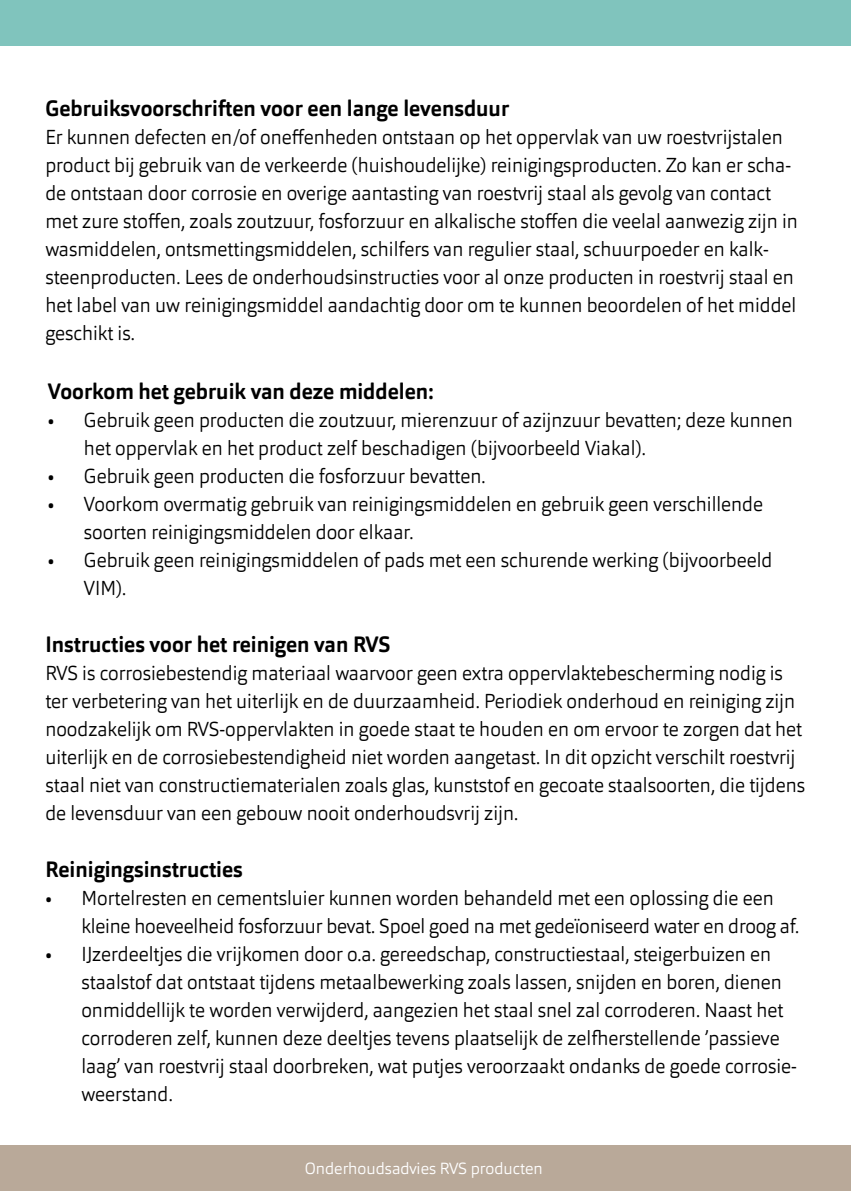
<style>
.page{position:relative;width:851px;height:1191px;background:#fff}
.page>*{position:absolute;margin:0;border:0;box-sizing:border-box;transform-origin:0 0}
.t1{font:700 22px "Orgon";color:#000;scale:.95 1}
.t2{font:300 20px/28px "Orgon";color:#000;scale:.95 1}
.t3{font:300 16px "Orgon";color:#fff}
</style>
<div class="page">
<div style="left:0;top:1145px;width:850px;height:46px;background:#b9a999"></div>
<div style="left:0;top:0;width:850px;height:45px;background:#80c4bd"></div>
<p class="t1" style="left:45px;top:94px;width:489px">Gebruiksvoorschriften voor een lange levensduur</p>
<p class="t2" style="left:45px;top:123px;width:793px">Er kunnen defecten en/of oneffenheden ontstaan op het oppervlak van uw roestvrijstalen product bij gebruik van de verkeerde (huishoudelijke) reinigingsproducten. Zo kan er scha&shy;de ontstaan door corrosie en overige aantasting van roestvrij staal als gevolg van contact met zure stoffen, zoals zoutzuur, fosforzuur en alkalische stoffen die veelal aanwezig zijn in wasmiddelen, ontsmettingsmiddelen, schilfers van regulier staal, schuurpoeder en kalk&shy;steenproducten. Lees de onderhoudsinstructies voor al onze producten in roestvrij staal en het label van uw reinigingsmiddel aandachtig door om te kunnen beoordelen of het middel geschikt is.</p>
<p class="t1" style="left:48px;top:377px;width:407px">Voorkom het gebruik van deze middelen:</p>
<p class="t2" style="left:84px;top:406px;width:747px;text-indent:-36px">• Gebruik geen producten die zoutzuur, mierenzuur of azijnzuur bevatten; deze kunnen het oppervlak en het product zelf beschadigen (bijvoorbeeld Viakal).</p>
<p class="t2" style="left:48px;top:462px;width:462px">• Gebruik geen producten die fosforzuur bevatten.</p>
<p class="t2" style="left:84px;top:490px;width:716px;text-indent:-36px">• Voorkom overmatig gebruik van reinigingsmiddelen en gebruik geen verschillende soorten reinigingsmiddelen door elkaar.</p>
<p class="t2" style="left:84px;top:546px;width:726px;text-indent:-36px">• Gebruik geen reinigingsmiddelen of pads met een schurende werking (bijvoorbeeld<br>VIM).</p>
<p class="t1" style="left:45px;top:630px;width:365px">Instructies voor het reinigen van RVS</p>
<p class="t2" style="left:45px;top:658px;width:801px">RVS is corrosiebestendig materiaal waarvoor geen extra oppervlaktebescherming nodig is ter verbetering van het uiterlijk en de duurzaamheid. Periodiek onderhoud en reiniging zijn noodzakelijk om RVS-oppervlakten in goede staat te houden en om ervoor te zorgen dat het uiterlijk en de corrosiebestendigheid niet worden aangetast. In dit opzicht verschilt roestvrij staal niet van constructiematerialen zoals glas, kunststof en gecoate staalsoorten, die tijdens de levensduur van een gebouw nooit onderhoudsvrij zijn.</p>
<p class="t1" style="left:45px;top:855px;width:209px">Reinigingsinstructies</p>
<p class="t2" style="left:81px;top:884px;width:757px;text-indent:-36px">• Mortelresten en cementsluier kunnen worden behandeld met een oplossing die een kleine hoeveelheid fosforzuur bevat. Spoel goed na met gedeïoniseerd water en droog af.</p>
<p class="t2" style="left:81px;top:940px;width:754px;text-indent:-36px">• IJzerdeeltjes die vrijkomen door o.a. gereedschap, constructiestaal, steigerbuizen en staalstof dat ontstaat tijdens metaalbewerking zoals lassen, snijden en boren, dienen onmiddellijk te worden verwijderd, aangezien het staal snel zal corroderen. Naast het corroderen zelf, kunnen deze deeltjes tevens plaatselijk de zelfherstellende ’passieve laag’ van roestvrij staal doorbreken, wat putjes veroorzaakt ondanks de goede corrosie&shy;weerstand.</p>
<p class="t3" style="left:305px;top:1158px;width:239px">Onderhoudsadvies RVS producten</p>
</div>
